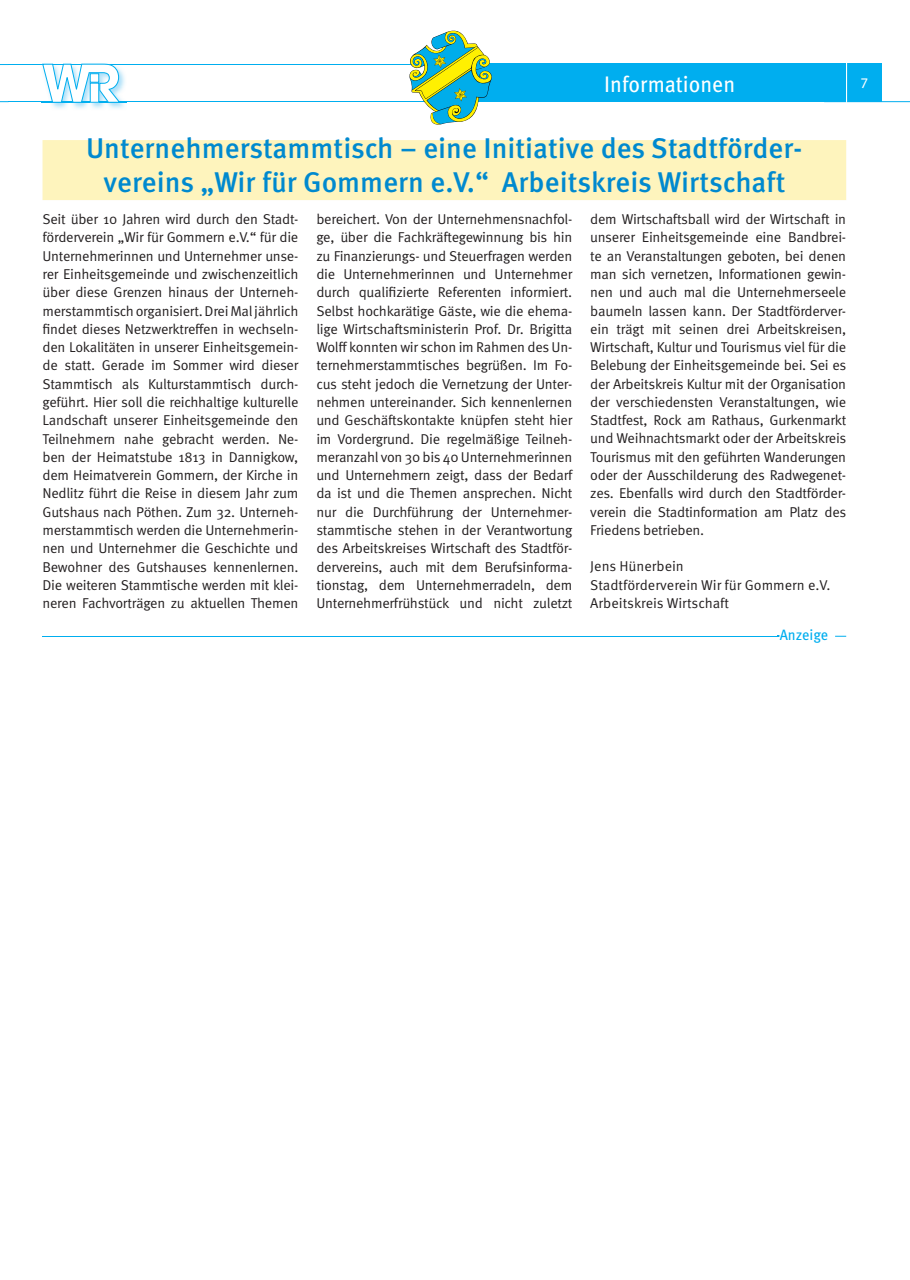
<style>
.page{position:relative;width:910px;height:1280px;background:#fff}
.page>*{position:absolute;margin:0;border:0;box-sizing:border-box;transform-origin:0 0}
.t1{font:500 28.5px/34.2px "Meta Pro";color:#0089cf;text-align:center}
.t2{font:22.5px "Meta Pro";color:#fff;scale:.95 1}
.t3{font:15px "Meta Pro";letter-spacing:-.005em;color:#00aeef;scale:.95 1}
.t4{font:15px "Today SB";color:#fff;scale:.95 1}
.t5{font:14.25px/18.3px "Meta Pro";letter-spacing:-.02em;color:#231f20;text-align:justify}
.t6{font:14.25px/18.3px "Meta Pro";color:#231f20}
</style>
<div class="page">
<div style="left:451px;top:63px;width:395px;height:39px;background:#00aeef"></div>
<hr style="left:9px;top:101px;width:814px;height:1px;background:#00aeef">
<hr style="left:9px;top:64px;width:814px;height:1px;background:#00aeef">
<hr style="left:824px;top:101px;width:86px;height:1px;background:#00aeef">
<div style="left:847px;top:63px;width:35px;height:39px;background:#00aeef"></div>
<hr style="left:846px;top:62px;width:1px;height:41px;background:#fff">
<img style="left:409px;top:30px;width:83px;height:95px">
<img style="left:41px;top:63px;width:86px;height:46px">
<svg style="left:42px;top:64px;width:78px;height:39px"></svg>
<hr style="left:43px;top:636px;width:737px;height:1px;background:#00aeef">
<div style="left:43px;top:140px;width:803px;height:60px;background:#fef4bd"></div>
<h2 class="t2" style="left:604px;top:70px;width:139px">Informationen</h2>
<p class="t4" style="left:861px;top:75px;width:9px">7</p>
<h1 class="t1" style="left:86px;top:131px;width:718px">Unternehmerstammtisch – eine Initiative des Stadtförder&shy;vereins „Wir für Gommern e.V.“ Arbeitskreis Wirtschaft</h1>
<p class="t5" style="left:43px;top:210px;width:257px">Seit über 10 Jahren wird durch den Stadt&shy;förderverein „Wir für Gommern e.V.“ für die Unternehmerinnen und Unternehmer unse&shy;rer Einheitsgemeinde und zwischenzeitlich über diese Grenzen hinaus der Unterneh&shy;merstammtisch organisiert. Drei Mal jährlich findet dieses Netzwerktreffen in wechseln&shy;den Lokalitäten in unserer Einheitsgemein&shy;de statt. Gerade im Sommer wird dieser Stammtisch als Kulturstammtisch durch&shy;geführt. Hier soll die reichhaltige kulturelle Landschaft unserer Einheitsgemeinde den Teilnehmern nahe gebracht werden. Ne&shy;ben der Heimatstube 1813 in Dannigkow, dem Heimatverein Gommern, der Kirche in Nedlitz führt die Reise in diesem Jahr zum Gutshaus nach Pöthen. Zum 32. Unterneh&shy;merstammtisch werden die Unternehmerin&shy;nen und Unternehmer die Geschichte und Bewohner des Gutshauses kennenlernen.<br>Die weiteren Stammtische werden mit klei&shy;neren Fachvorträgen zu aktuellen Themen</p>
<p class="t5" style="left:316px;top:210px;width:258px">bereichert. Von der Unternehmensnachfol&shy;ge, über die Fachkräftegewinnung bis hin zu Finanzierungs- und Steuerfragen werden die Unternehmerinnen und Unternehmer durch qualifizierte Referenten informiert.<br>Selbst hochkarätige Gäste, wie die ehema&shy;lige Wirtschaftsministerin Prof. Dr. Brigitta Wolff konnten wir schon im Rahmen des Un&shy;ternehmerstammtisches begrüßen. Im Fo&shy;cus steht jedoch die Vernetzung der Unter&shy;nehmen untereinander. Sich kennenlernen und Geschäftskontakte knüpfen steht hier im Vordergrund. Die regelmäßige Teilneh&shy;meranzahl von 30 bis 40 Unternehmerinnen und Unternehmern zeigt, dass der Bedarf da ist und die Themen ansprechen. Nicht nur die Durchführung der Unternehmer&shy;stammtische stehen in der Verantwortung des Arbeitskreises Wirtschaft des Stadtför&shy;dervereins, auch mit dem Berufsinforma&shy;tionstag, dem Unternehmerradeln, dem Unternehmerfrühstück und nicht zuletzt</p>
<p class="t5" style="left:590px;top:210px;width:258px">dem Wirtschaftsball wird der Wirtschaft in unserer Einheitsgemeinde eine Bandbrei&shy;te an Veranstaltungen geboten, bei denen man sich vernetzen, Informationen gewin&shy;nen und auch mal die Unternehmerseele baumeln lassen kann. Der Stadtförderver&shy;ein trägt mit seinen drei Arbeitskreisen, Wirtschaft, Kultur und Tourismus viel für die Belebung der Einheitsgemeinde bei. Sei es der Arbeitskreis Kultur mit der Organisation der verschiedensten Veranstaltungen, wie Stadtfest, Rock am Rathaus, Gurkenmarkt und Weihnachtsmarkt oder der Arbeitskreis Tourismus mit den geführten Wanderungen oder der Ausschilderung des Radwegenet&shy;zes. Ebenfalls wird durch den Stadtförder&shy;verein die Stadtinformation am Platz des Friedens betrieben.</p>
<p class="t6" style="left:590px;top:558px;width:242px">Jens Hünerbein<br>Stadtförderverein Wir für Gommern e.V.<br>Arbeitskreis Wirtschaft</p>
<p class="t3" style="left:780px;top:626px;width:53px">Anzeige</p>
</div>
